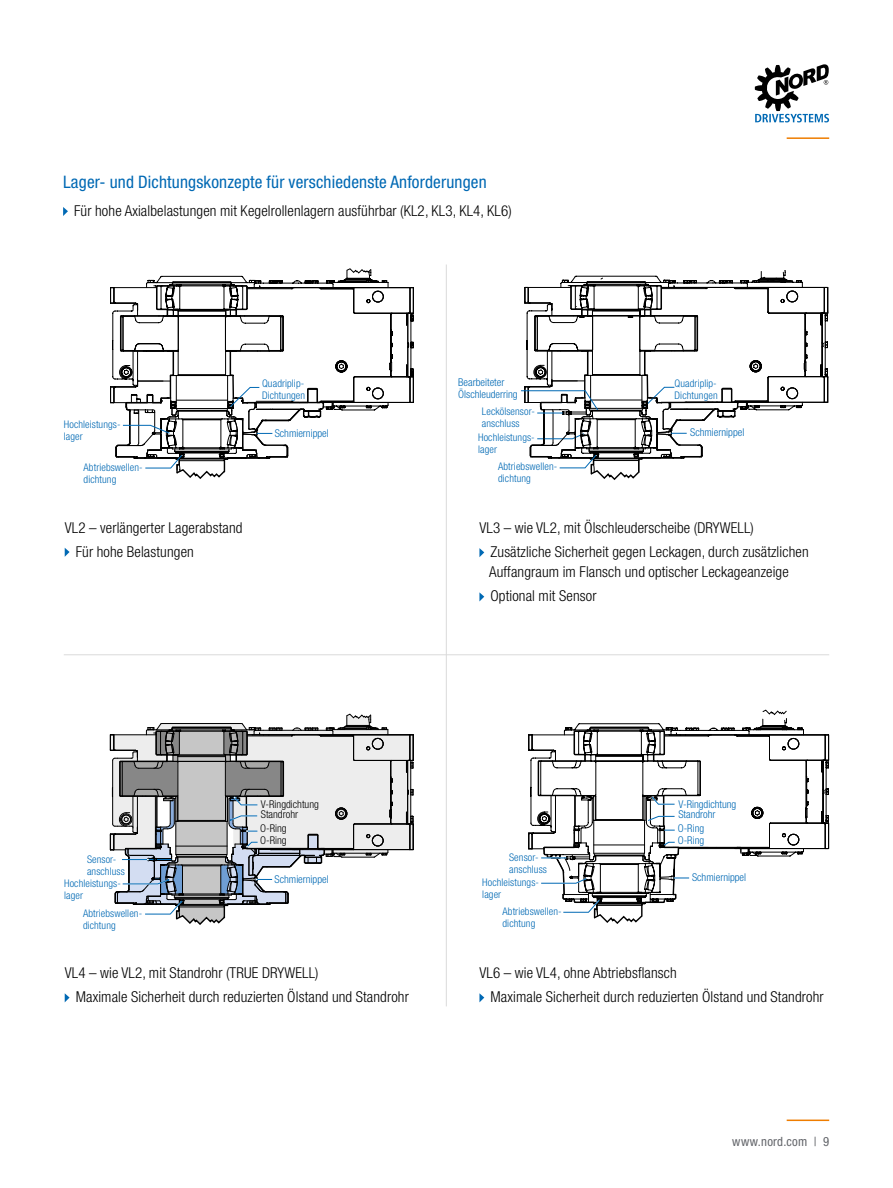
<style>
.page{position:relative;width:893px;height:1188px;background:#fff}
.page>*{position:absolute;margin:0;border:0;box-sizing:border-box;transform-origin:0 0}
.t1{font:condensed 17.25px "Helvetica Neue LT Std";letter-spacing:.01em;color:#0069b4}
.t2{font:300 condensed 15px/24px "Helvetica Neue LT Std";letter-spacing:.01em;color:#000}
.t3{font:condensed 12.75px "Helvetica Neue LT Std";letter-spacing:.02em;color:#63656a}
.t4{font:300 condensed 10.8px/10.6px "Helvetica Neue LT Std";color:#0069b4}
.t5{font:300 condensed 10.8px/10.6px "Helvetica Neue LT Std";color:#000}
.t6{font:300 condensed 10.5px/12px "Helvetica Neue LT Std";letter-spacing:.01em;color:#0069b4}
</style>
<div class="page">
<hr style="left:787px;top:1120px;width:42px;height:1px;background:#ef7d00">
<hr style="left:787px;top:137px;width:42px;height:2px;background:#ef7d00">
<svg style="left:755px;top:64px;width:74px;height:58px"></svg>
<svg style="left:63px;top:207px;width:5px;height:9px"></svg>
<svg style="left:65px;top:548px;width:5px;height:9px"></svg>
<svg style="left:65px;top:993px;width:5px;height:9px"></svg>
<svg style="left:479px;top:993px;width:5px;height:9px"></svg>
<svg style="left:110px;top:268px;width:304px;height:211px"></svg>
<svg style="left:393px;top:734px;width:20px;height:117px"></svg>
<hr style="left:354px;top:849px;width:56px;height:1px;background:#000">
<hr style="left:354px;top:735px;width:56px;height:1px;background:#000">
<hr style="left:355px;top:760px;width:53px;height:1px;background:#000">
<hr style="left:355px;top:824px;width:53px;height:1px;background:#000">
<svg style="left:406px;top:735px;width:8px;height:115px"></svg>
<svg style="left:110px;top:714px;width:283px;height:211px"></svg>
<svg style="left:479px;top:548px;width:5px;height:9px"></svg>
<svg style="left:479px;top:592px;width:5px;height:9px"></svg>
<svg style="left:528px;top:710px;width:301px;height:214px"></svg>
<svg style="left:521px;top:270px;width:307px;height:210px"></svg>
<hr style="left:64px;top:655px;width:765px;height:1px;background:#dadada">
<hr style="left:446px;top:265px;width:1px;height:741px;background:#dadada">
<p class="t1" style="left:63px;top:172px;width:425px">Lager- und Dichtungskonzepte für verschiedenste Anforderungen</p>
<p class="t2" style="left:74px;top:199px;width:439px">Für hohe Axialbelastungen mit Kegelrollenlagern ausführbar (KL2, KL3, KL4, KL6)</p>
<p class="t6" style="left:64px;top:418px;width:58px">Hochleistungs&shy;lager</p>
<p class="t6" style="left:84px;top:461px;width:61px">Abtriebswellen&shy;dichtung</p>
<p class="t6" style="left:262px;top:377px;width:45px">Quadriplip-<br>Dichtungen</p>
<p class="t4" style="left:275px;top:428px;width:56px">Schmiernippel</p>
<p class="t4" style="left:458px;top:377px;width:61px;line-height:12px">Bearbeiteter<br>Ölschleuderring</p>
<p class="t6" style="left:482px;top:405px;width:54px">Leckölsensor&shy;anschluss</p>
<p class="t6" style="left:478px;top:432px;width:58px">Hochleistungs&shy;lager</p>
<p class="t6" style="left:498px;top:461px;width:61px">Abtriebswellen&shy;dichtung</p>
<p class="t6" style="left:675px;top:377px;width:45px">Quadriplip-<br>Dichtungen</p>
<p class="t4" style="left:690px;top:427px;width:56px">Schmiernippel</p>
<p class="t2" style="left:76px;top:515px;width:168px;text-indent:-11px">VL2 – verlängerter Lagerabstand<br>Für hohe Belastungen</p>
<p class="t2" style="left:490px;top:516px;width:320px;text-indent:-11px">VL3 – wie VL2, mit Ölschleuderscheibe (DRYWELL)<br>Zusätzliche Sicherheit gegen Leckagen, durch zusätzlichen</p>
<p class="t2" style="left:489px;top:560px;width:301px">Auffangraum im Flansch und optischer Leckageanzeige<br>Optional mit Sensor</p>
<p class="t5" style="left:261px;top:799px;width:60px">V-Ringdichtung<br>Standrohr</p>
<p class="t5" style="left:260px;top:822px;width:28px;line-height:11.7px">O-Ring<br>O-Ring</p>
<p class="t4" style="left:678px;top:798px;width:60px">V-Ringdichtung<br>Standrohr</p>
<p class="t4" style="left:678px;top:822px;width:28px;line-height:11.7px">O-Ring<br>O-Ring</p>
<p class="t6" style="left:87px;top:853px;width:39px">Sensor&shy;anschluss</p>
<p class="t6" style="left:64px;top:877px;width:58px">Hochleistungs&shy;lager</p>
<p class="t4" style="left:275px;top:874px;width:56px">Schmiernippel</p>
<p class="t6" style="left:509px;top:851px;width:39px">Sensor&shy;anschluss</p>
<p class="t6" style="left:482px;top:876px;width:58px">Hochleistungs&shy;lager</p>
<p class="t4" style="left:692px;top:872px;width:56px">Schmiernippel</p>
<p class="t6" style="left:83px;top:907px;width:61px">Abtriebswellen&shy;dichtung</p>
<p class="t6" style="left:503px;top:905px;width:61px">Abtriebswellen&shy;dichtung</p>
<p class="t2" style="left:76px;top:961px;width:335px;text-indent:-11px">VL4 – wie VL2, mit Standrohr (TRUE DRYWELL)<br>Maximale Sicherheit durch reduzierten Ölstand und Standrohr</p>
<p class="t2" style="left:490px;top:961px;width:335px;text-indent:-11px">VL6 – wie VL4, ohne Abtriebsflansch<br>Maximale Sicherheit durch reduzierten Ölstand und Standrohr</p>
<p class="t3" style="left:732px;top:1134px;width:98px">www.nord.com | 9</p>
</div>
